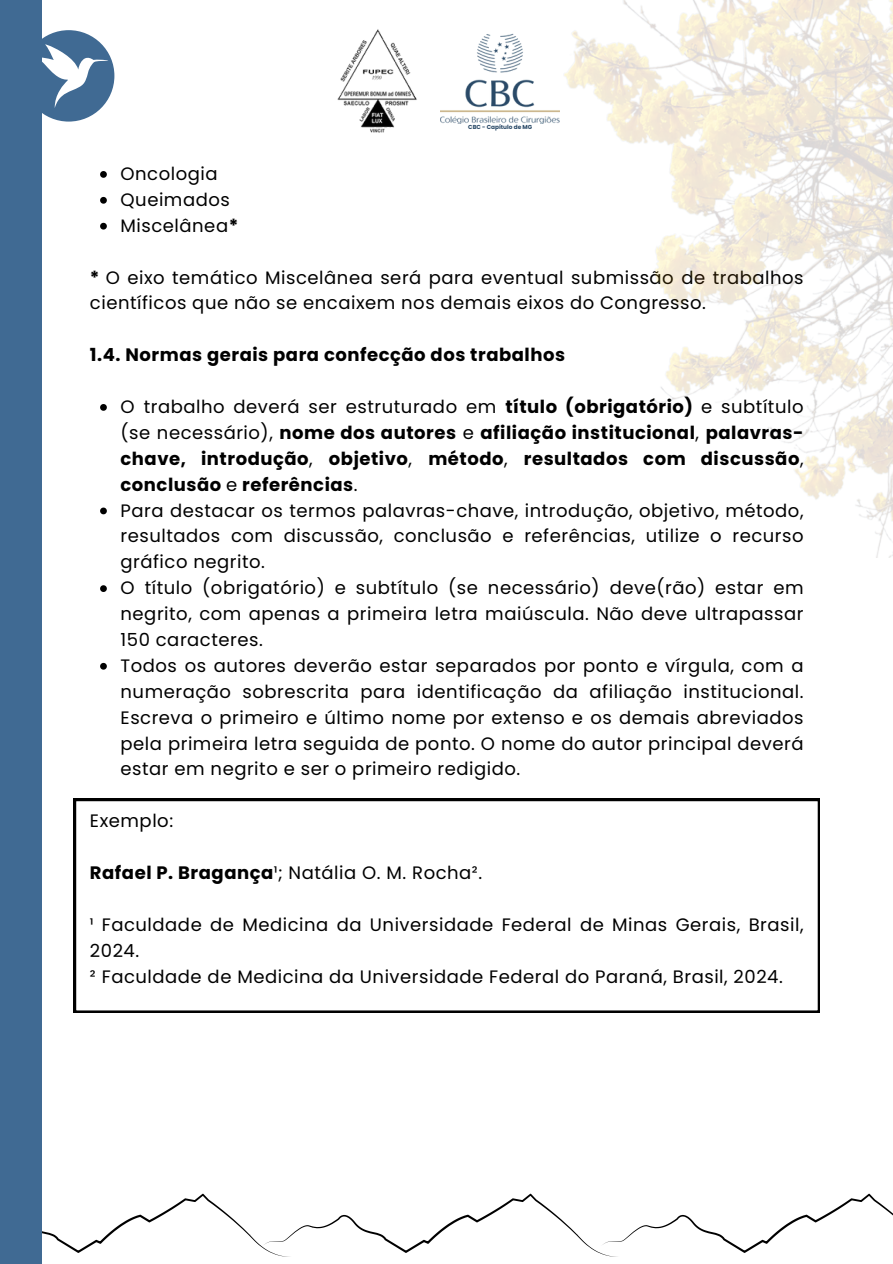
<style>
.page{position:relative;width:893px;height:1264px;background:#fff}
.page>*{position:absolute;margin:0;border:0;box-sizing:border-box;transform-origin:0 0}
.t1{font:18px/25.8px "Poppins";letter-spacing:.03em;color:#000;text-align:justify}
.t2{font:700 18px/25.8px "Poppins";letter-spacing:.03em;color:#000;text-align:justify}
.t3{font:700 5.85px "Poppins";color:#294967}
.s1{font-weight:700}
.s2{font-weight:700;color:#fff}
.s3{font-weight:400}
</style>
<div class="page">
<svg style="left:42px;top:1193px;width:850px;height:63px"></svg>
<svg style="left:42px;top:30px;width:72px;height:92px;fill:#406a93"></svg>
<svg style="left:42px;top:44px;width:66px;height:64px"></svg>
<div style="left:0;top:0;width:42px;height:1263px;background:#406a93"></div>
<svg style="left:74px;top:799px;width:745px;height:213px"></svg>
<svg style="left:100px;top:171px;width:7px;height:7px"></svg>
<svg style="left:100px;top:197px;width:7px;height:7px"></svg>
<svg style="left:100px;top:223px;width:7px;height:6px"></svg>
<svg style="left:100px;top:404px;width:7px;height:7px"></svg>
<svg style="left:100px;top:507px;width:7px;height:7px"></svg>
<svg style="left:100px;top:585px;width:7px;height:7px"></svg>
<svg style="left:100px;top:663px;width:7px;height:6px"></svg>
<img style="left:337px;top:29px;width:80px;height:104px">
<img style="left:440px;top:0;width:452px;height:557px">
<p class="t3" style="left:468px;top:123px;width:65px">CBC - Capítulo de MG</p>
<p class="t1" style="left:121px;top:161px;width:99px">Oncologia</p>
<p class="t1" style="left:121px;top:187px;width:111px">Queimados</p>
<p class="t1" style="left:121px;top:213px;width:119px">Miscelânea<span class="s1">*</span></p>
<p class="t1" style="left:90px;top:264px;width:715px"><span class="s1">*</span><span class="s2">.</span>O eixo temático Miscelânea será para eventual submissão de trabalhos científicos que não se encaixem nos demais eixos do Congresso.</p>
<p class="t2" style="left:90px;top:342px;width:476px">1.4. Normas gerais para confecção dos trabalhos</p>
<p class="t2" style="left:121px;top:394px;width:684px"><span class="s3">O trabalho deverá ser estruturado em</span> título (obrigatório) <span class="s3">e subtítulo (se necessário),</span> nome dos autores <span class="s3">e</span> afiliação institucional<span class="s3">,</span> palavras&shy;chave, introdução<span class="s3">,</span> objetivo<span class="s3">,</span> método<span class="s3">,</span> resultados com discussão<span class="s3">, </span>conclusão <span class="s3">e</span> referências<span class="s3">.</span></p>
<p class="t1" style="left:121px;top:497px;width:684px">Para destacar os termos palavras-chave, introdução, objetivo, método, resultados com discussão, conclusão e referências, utilize o recurso gráfico negrito.</p>
<p class="t1" style="left:121px;top:575px;width:684px">O título (obrigatório) e subtítulo (se necessário) deve(rão) estar em negrito, com apenas a primeira letra maiúscula. Não deve ultrapassar 150 caracteres.</p>
<p class="t1" style="left:121px;top:652px;width:684px">Todos os autores deverão estar separados por ponto e vírgula, com a numeração sobrescrita para identificação da afiliação institucional.<br>Escreva o primeiro e último nome por extenso e os demais abreviados pela primeira letra seguida de ponto. O nome do autor principal deverá estar em negrito e ser o primeiro redigido.</p>
<p class="t1" style="left:90px;top:808px;width:85px">Exemplo:</p>
<p class="t1" style="left:90px;top:859px;width:393px"><span class="s1">Rafael P. Bragança</span>¹; Natália O. M. Rocha².</p>
<p class="t1" style="left:90px;top:911px;width:715px">¹ Faculdade de Medicina da Universidade Federal de Minas Gerais, Brasil,<br>2024.</p>
<p class="t1" style="left:90px;top:963px;width:694px">² Faculdade de Medicina da Universidade Federal do Paraná, Brasil, 2024.</p>
</div>
